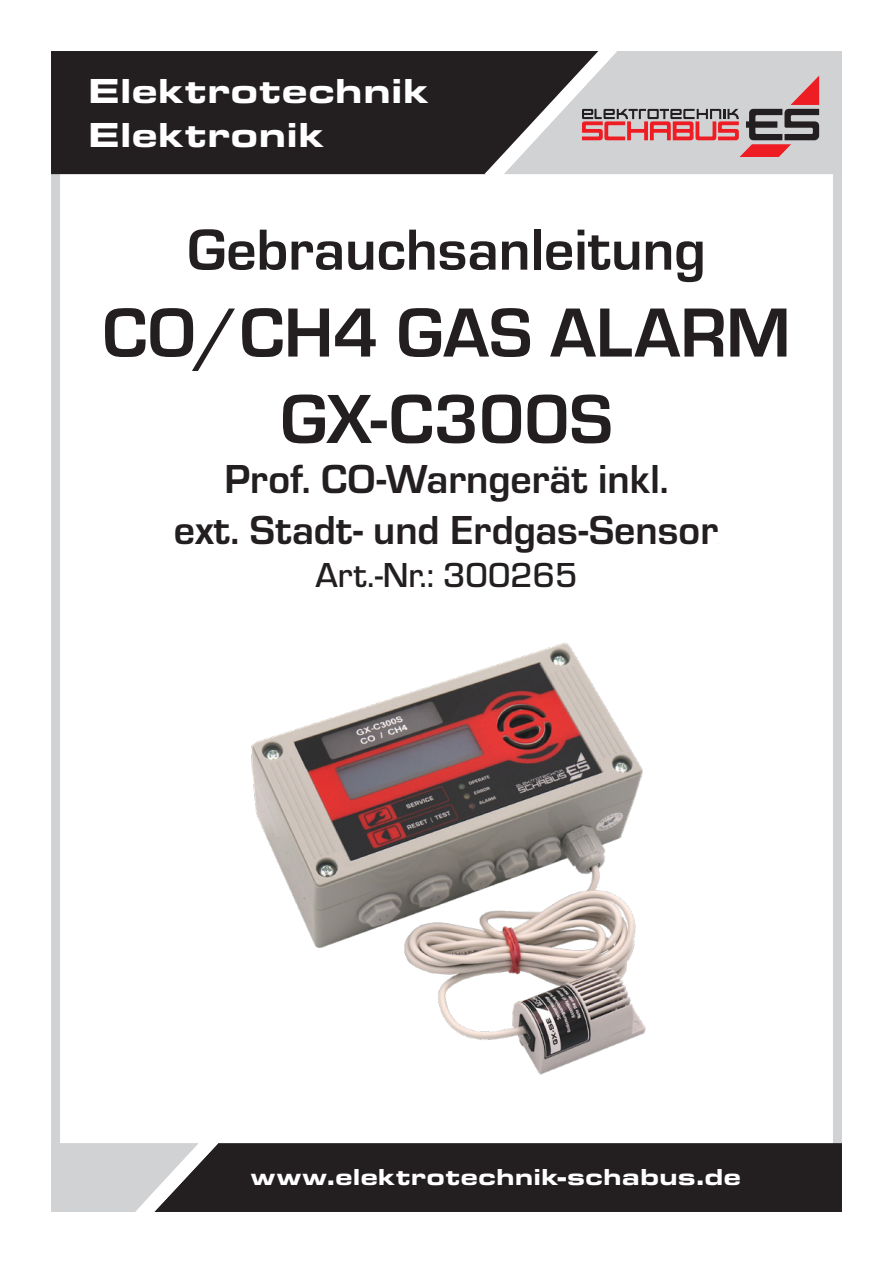
<style>
.page{position:relative;width:893px;height:1263px;background:#fff}
.page>*{position:absolute;margin:0;border:0;box-sizing:border-box;transform-origin:0 0}
.t1{font:700 72px "Eurostile";color:#231f20}
.t2{font:700 60px "Eurostile";color:#231f20}
.t3{font:700 42px/50.4px "Eurostile";color:#231f20;text-align:center}
.t4{font:900 36px/43.2px "Eurostile Ext";color:#fff}
.t5{font:500 36px "Eurostile";color:#231f20}
.t6{font:900 24px "Eurostile Ext";color:#fff}
</style>
<div class="page">
<div style="left:51px;top:51px;width:791px;height:1161px;border:9px solid #d1d2d4"></div>
<div style="left:51px;top:51px;width:433px;height:123px;background:#231f20"></div>
<svg style="left:484px;top:51px;width:358px;height:123px;background:#b0a4a6"></svg>
<div style="left:218px;top:1143px;width:624px;height:69px;background:#231f20"></div>
<svg style="left:51px;top:1143px;width:167px;height:69px;background:#b5b5b7"></svg>
<img style="left:251px;top:642px;width:395px;height:433px">
<p class="t4" style="left:88px;top:67px;width:342px">Elektrotechnik<br>Elektronik</p>
<p class="t2" style="left:187px;top:207px;width:520px">Gebrauchsanleitung</p>
<p class="t1" style="left:102px;top:281px;width:690px">CO/CH4 GAS ALARM</p>
<p class="t1" style="left:280px;top:367px;width:334px">GX-C300S</p>
<p class="t3" style="left:174px;top:451px;width:546px">Prof. CO-Warngerät inkl.<br>ext. Stadt- und Erdgas-Sensor</p>
<p class="t5" style="left:316px;top:550px;width:263px">Art.-Nr.: 300265</p>
<p class="t6" style="left:250px;top:1159px;width:492px">www.elektrotechnik-schabus.de</p>
</div>
